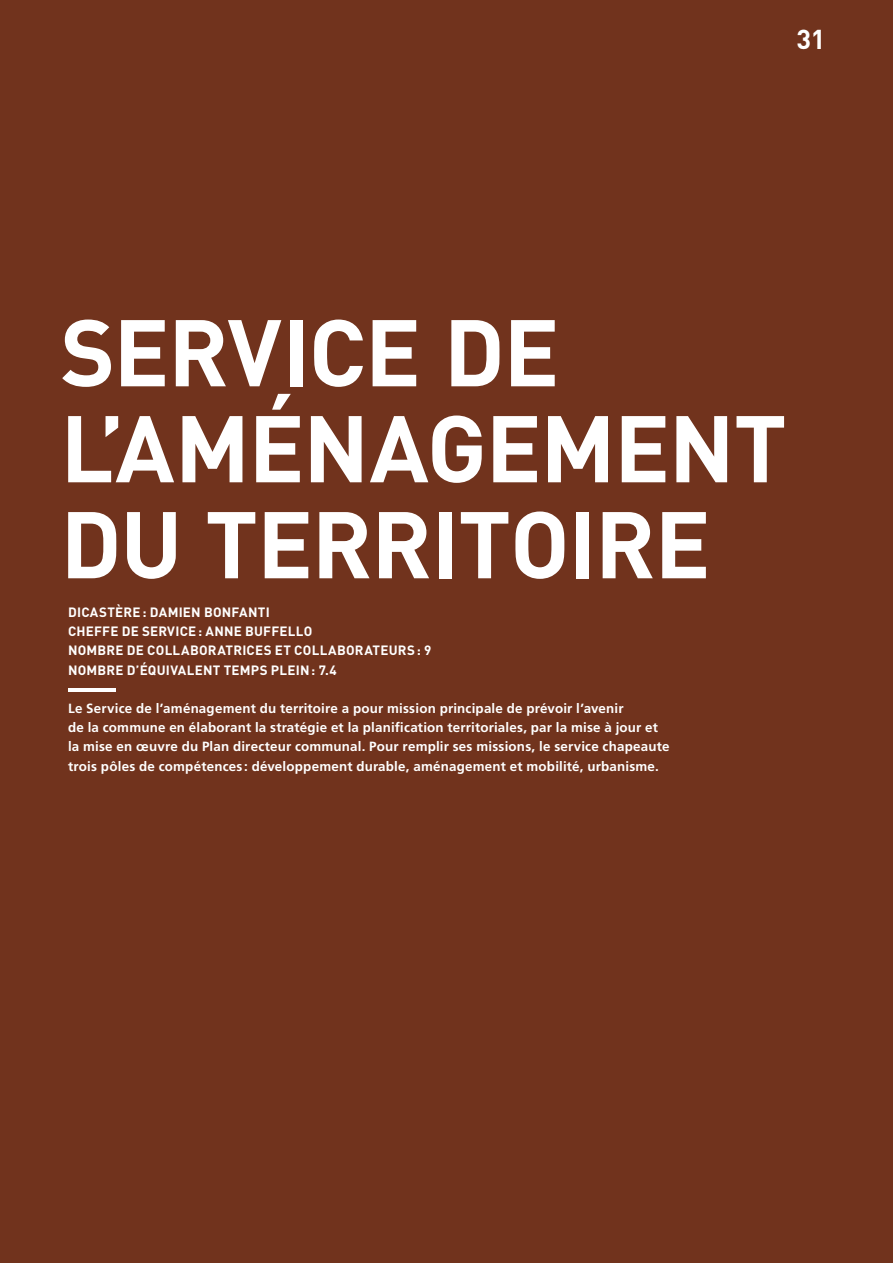
<style>
.page{position:relative;width:893px;height:1263px;background:#71331d}
.page>*{position:absolute;margin:0;border:0;box-sizing:border-box;transform-origin:0 0}
.t1{font:700 93px/96px "DIN";letter-spacing:-.015em;color:#fff}
.t2{font:700 27px "DIN";color:#fff}
.t3{font:700 13.35px/19.2px "Frutiger";letter-spacing:.015em;color:#fff}
.t4{font:700 13.35px/19.2px "DIN";letter-spacing:.015em;color:#fff}
</style>
<div class="page">
<hr style="left:68px;top:688px;width:48px;height:4px;background:#fff">
<h2 class="t2" style="left:797px;top:22px;width:30px">31</h2>
<h1 class="t1" style="left:60px;top:301px;width:728px">SERVICE DE<br>L’AMÉNAGEMENT<br>DU TERRITOIRE</h1>
<p class="t4" style="left:68px;top:602px;width:365px">DICASTÈRE: DAMIEN BONFANTI<br>CHEFFE DE SERVICE: ANNE BUFFELLO<br>NOMBRE DE COLLABORATRICES ET COLLABORATEURS: 9<br>NOMBRE D’ÉQUIVALENT TEMPS PLEIN: 7.4</p>
<p class="t3" style="left:68px;top:699px;width:603px">Le Service de l’aménagement du territoire a pour mission principale de prévoir l’avenir<br>de la commune en élaborant la stratégie et la planification territoriales, par la mise à jour et la mise en œuvre du Plan directeur communal. Pour remplir ses missions, le service chapeaute trois pôles de compétences : développement durable, aménagement et mobilité, urbanisme.</p>
</div>
